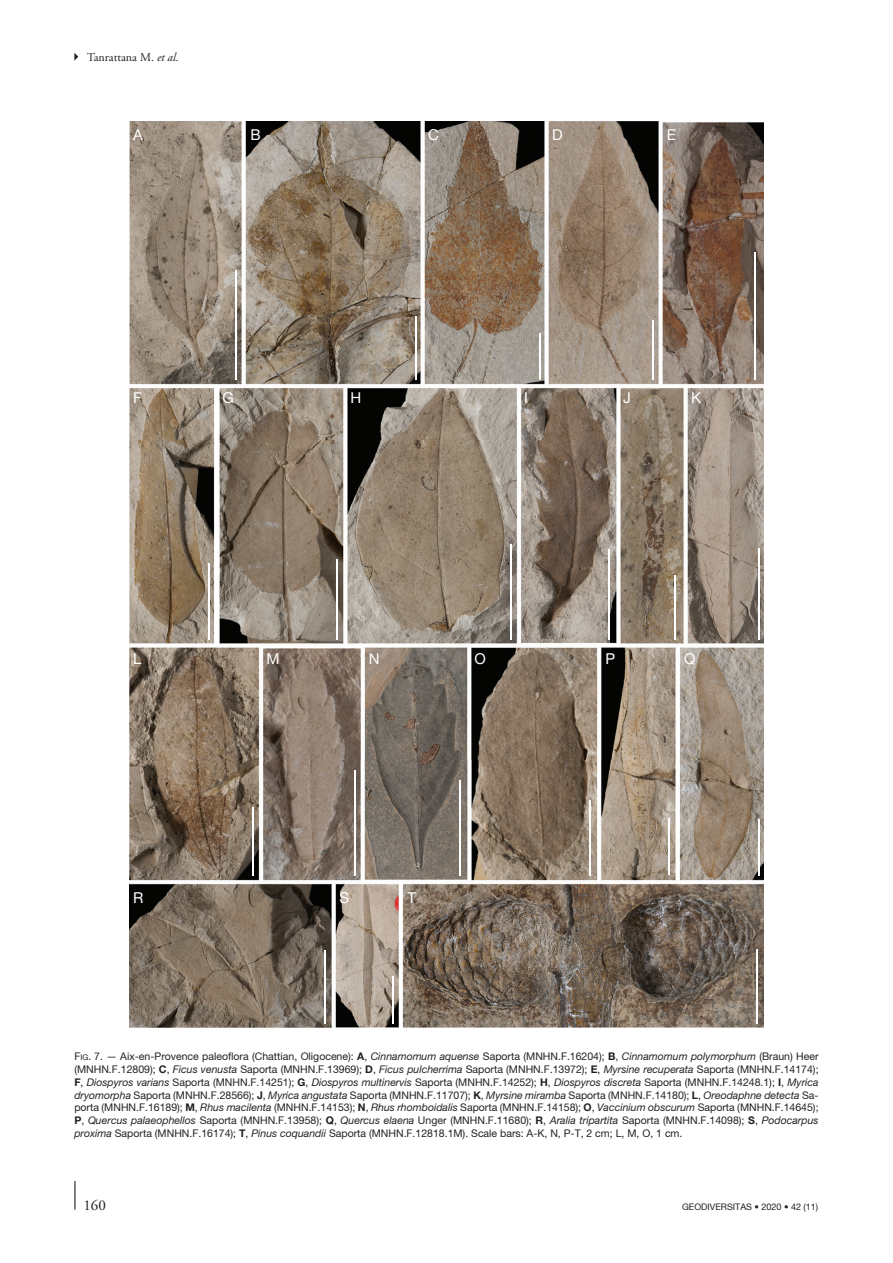
<style>
.page{position:relative;width:893px;height:1263px;background:#fff}
.page>*{position:absolute;margin:0;border:0;box-sizing:border-box;transform-origin:0 0}
.t1{font:15px "Helvetica Neue";color:#fff}
.t2{font:15px "Adobe Garamond Pro";color:#231f20}
.t3{font:12px "Adobe Garamond Pro";color:#231f20}
.t4{font:10.5px/12.8px "Helvetica Neue";color:#231f20;text-align:justify}
.t5{font:9px "Helvetica Neue";color:#231f20}
.s1{font-style:italic}
.s2{font-size:7.8px}
.s3{font-weight:700}
</style>
<div class="page">
<svg style="left:74px;top:1181px;width:1px;height:29px"></svg>
<svg style="left:74px;top:53px;width:4px;height:8px"></svg>
<img style="left:130px;top:122px;width:633px;height:905px">
<hr style="left:236px;top:270px;width:1px;height:110px;background:#fff">
<hr style="left:415px;top:316px;width:1px;height:64px;background:#fff">
<hr style="left:539px;top:333px;width:1px;height:47px;background:#fff">
<hr style="left:652px;top:321px;width:2px;height:59px;background:#fff">
<hr style="left:754px;top:252px;width:1px;height:128px;background:#fff">
<hr style="left:252px;top:807px;width:2px;height:69px;background:#fff">
<hr style="left:354px;top:770px;width:1px;height:106px;background:#fff">
<hr style="left:459px;top:780px;width:2px;height:96px;background:#fff">
<hr style="left:589px;top:800px;width:2px;height:76px;background:#fff">
<hr style="left:668px;top:818px;width:2px;height:57px;background:#fff">
<hr style="left:758px;top:819px;width:1px;height:56px;background:#fff">
<hr style="left:756px;top:949px;width:2px;height:74px;background:#fff">
<hr style="left:392px;top:976px;width:2px;height:48px;background:#fff">
<hr style="left:324px;top:950px;width:2px;height:74px;background:#fff">
<hr style="left:209px;top:563px;width:1px;height:77px;background:#fff">
<hr style="left:336px;top:559px;width:1px;height:81px;background:#fff">
<hr style="left:510px;top:545px;width:2px;height:95px;background:#fff">
<hr style="left:674px;top:576px;width:2px;height:64px;background:#fff">
<hr style="left:608px;top:550px;width:2px;height:90px;background:#fff">
<hr style="left:758px;top:549px;width:2px;height:91px;background:#fff">
<p class="t3" style="left:87px;top:52px;width:93px">Tanrattana M. <span class="s1">et al.</span></p>
<h1 class="t1" style="left:133px;top:129px;width:11px">A</h1>
<h1 class="t1" style="left:250px;top:129px;width:12px">B</h1>
<h1 class="t1" style="left:428px;top:129px;width:12px">C</h1>
<h1 class="t1" style="left:552px;top:129px;width:12px">D</h1>
<h1 class="t1" style="left:667px;top:129px;width:11px">E</h1>
<h1 class="t1" style="left:133px;top:392px;width:10px">F</h1>
<h1 class="t1" style="left:222px;top:392px;width:13px">G</h1>
<h1 class="t1" style="left:350px;top:392px;width:12px">H</h1>
<h1 class="t1" style="left:524px;top:392px;width:5px">I</h1>
<h1 class="t1" style="left:623px;top:392px;width:9px">J</h1>
<h1 class="t1" style="left:691px;top:392px;width:12px">K</h1>
<h1 class="t1" style="left:133px;top:654px;width:10px">L</h1>
<h1 class="t1" style="left:266px;top:654px;width:15px">M</h1>
<h1 class="t1" style="left:369px;top:654px;width:12px">N</h1>
<h1 class="t1" style="left:474px;top:654px;width:13px">O</h1>
<h1 class="t1" style="left:605px;top:654px;width:11px">P</h1>
<h1 class="t1" style="left:684px;top:654px;width:13px">Q</h1>
<h1 class="t1" style="left:133px;top:892px;width:12px">R</h1>
<h1 class="t1" style="left:339px;top:892px;width:11px">S</h1>
<h1 class="t1" style="left:407px;top:892px;width:10px">T</h1>
<p class="t4" style="left:74px;top:1050px;width:746px">F<span class="s2">IG</span>. 7 . — Aix-en-Provence paleoflora (Chattian, Oligocene): <span class="s3">A</span>, <span class="s1">Cinnamomum aquense</span> Saporta (MNHN.F.16204); <span class="s3">B</span>, <span class="s1">Cinnamomum polymorphum</span> (Braun) Heer (MNHN.F.12809); <span class="s3">C</span>, <span class="s1">Ficus venusta</span> Saporta (MNHN.F.13969); <span class="s3">D</span>, <span class="s1">Ficus pulcherrima</span> Saporta (MNHN.F.13972); <span class="s3">E</span>, <span class="s1">Myrsine recuperata</span> Saporta (MNHN.F.14174); <span class="s3">F</span>, <span class="s1">Diospyros varians</span> Saporta (MNHN.F.14251); <span class="s3">G</span>, <span class="s1">Diospyros multinervis</span> Saporta (MNHN.F.14252); <span class="s3">H</span>, <span class="s1">Diospyros discreta</span> Saporta (MNHN.F.14248.1); <span class="s3">I</span>, <span class="s1">Myrica dryomorpha</span> Saporta (MNHN.F.28566); <span class="s3">J</span>, <span class="s1">Myrica angustata</span> Saporta (MNHN.F.11707); <span class="s3">K</span>, <span class="s1">Myrsine miramba</span> Saporta (MNHN.F.14180); <span class="s3">L</span>, <span class="s1">Oreodaphne detecta</span> Sa&shy;porta (MNHN.F.16189); <span class="s3">M</span>, <span class="s1">Rhus macilenta</span> (MNHN.F.14153); <span class="s3">N</span>, <span class="s1">Rhus rhomboidalis</span> Saporta (MNHN.F.14158); <span class="s3">O</span>, <span class="s1">Vaccinium obscurum</span> Saporta (MNHN.F.14645); <span class="s3">P</span>, <span class="s1">Quercus palaeophellos</span> Saporta (MNHN.F.13958); <span class="s3">Q</span>, <span class="s1">Quercus elaena</span> Unger (MNHN.F.11680); <span class="s3">R</span>, <span class="s1">Aralia tripartita</span> Saporta (MNHN.F.14098); <span class="s3">S</span>, <span class="s1">Podocarpus proxima</span> Saporta (MNHN.F.16174); <span class="s3">T</span>, <span class="s1">Pinus coquandii</span> Saporta (MNHN.F.12818.1M). Scale bars: A-K, N, P-T, 2 cm; L, M, O, 1 cm.</p>
<h1 class="t2" style="left:83px;top:1199px;width:24px">160</h1>
<p class="t5" style="left:682px;top:1201px;width:138px">GEODIVERSITAS • 2020 • 42 (11)</p>
</div>
